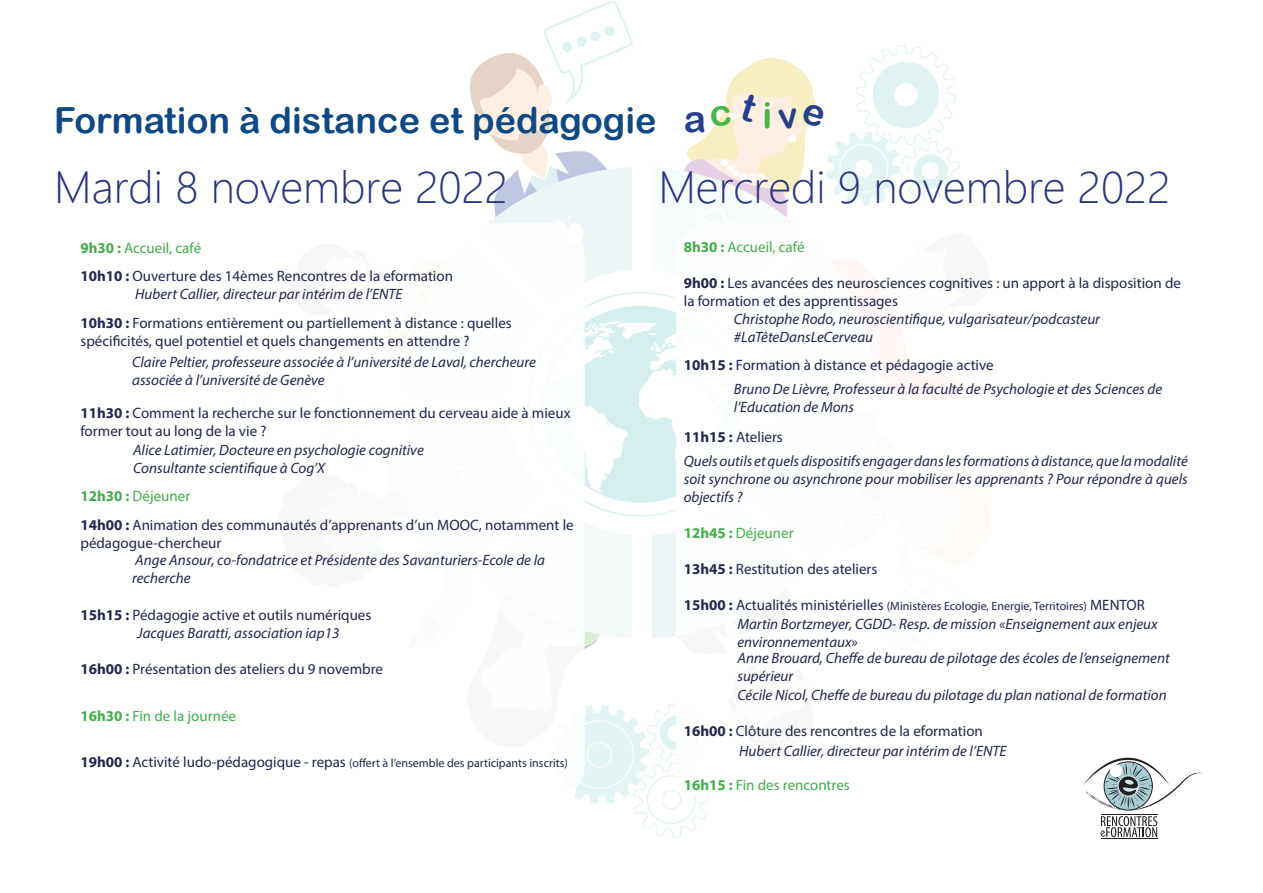
<style>
.page{position:relative;width:1263px;height:893px;background:#fff}
.page>*{position:absolute;margin:0;border:0;box-sizing:border-box;transform-origin:0 0}
.t1{font:300 45px "Yu Gothic UI";color:#29357e}
.t2{font:37.5px "Arial Rounded MT Bold";color:#253f8e}
.t3{font:36px "Arial Rounded MT Bold";color:#0f4984}
.t4{font:36px "Arial Rounded MT Bold";color:#45b749}
.t5{font:italic 15px/18px "Myriad Pro";color:#21264f}
.t6{font:15px/18px "Myriad Pro";color:#21264f}
.t7{font:15px "Myriad Pro";color:#40ae49}
.t8{font:12px "Myriad Pro";color:#21264f}
.s1{font-weight:700}
.s2{font-weight:700;font-size:15px}
.s3{font-size:15px}
</style>
<div class="page">
<svg style="left:1083px;top:758px;width:120px;height:52px"></svg>
<hr style="left:1101px;top:814px;width:56px;height:1px;background:#231f20">
<svg style="left:1100px;top:816px;width:57px;height:21px"></svg>
<hr style="left:1101px;top:838px;width:57px;height:1px;background:#231f20">
<svg style="left:470px;top:0;width:490px;height:838px"></svg>
<p class="t3" style="left:54px;top:98px;width:604px">Formation à distance et pédagogie</p>
<p class="t2" style="left:684px;top:96px;width:24px">a</p>
<p class="t4" style="left:762px;top:94px;width:11px">i</p>
<p class="t1" style="left:54px;top:145px;width:456px">Mardi 8 novembre 2022</p>
<p class="t1" style="left:658px;top:145px;width:514px">Mercredi 9 novembre 2022</p>
<p class="t7" style="left:684px;top:237px;width:122px"><span class="s1">8h30 :</span> Accueil, café</p>
<p class="t6" style="left:684px;top:273px;width:499px"><span class="s1">9h00 :</span> Les avancées des neurosciences cognitives : un apport à la disposition de la formation et des apprentissages</p>
<p class="t7" style="left:80px;top:238px;width:122px"><span class="s1">9h30 :</span> Accueil, café</p>
<p class="t6" style="left:80px;top:267px;width:374px"><span class="s1">10h10 :</span> Ouverture des 14èmes Rencontres de la eformation</p>
<p class="t6" style="left:80px;top:314px;width:433px"><span class="s1">10h30 :</span> Formations entièrement ou partiellement à distance : quelles spécificités, quel potentiel et quels changements en attendre ?</p>
<p class="t5" style="left:135px;top:285px;width:269px">Hubert Callier, directeur par intérim de l’ENTE</p>
<p class="t5" style="left:734px;top:310px;width:368px">Christophe Rodo, neuroscientifique, vulgarisateur/podcasteur #LaTêteDansLeCerveau</p>
<p class="t5" style="left:132px;top:352px;width:405px">Claire Peltier, professeure associée à l’université de Laval, chercheure associée à l’université de Genève</p>
<p class="t6" style="left:80px;top:404px;width:492px"><span class="s1">11h30 :</span> Comment la recherche sur le fonctionnement du cerveau aide à mieux former tout au long de la vie ?</p>
<p class="t5" style="left:133px;top:441px;width:292px">Alice Latimier, Docteure en psychologie cognitive</p>
<p class="t5" style="left:133px;top:459px;width:193px">Consultante scientifique à Cog’X</p>
<p class="t7" style="left:80px;top:487px;width:111px"><span class="s1">12h30 :</span> Déjeuner</p>
<p class="t6" style="left:80px;top:515px;width:495px"><span class="s1">14h00 :</span> Animation des communautés d’apprenants d’un MOOC, notamment le pédagogue-chercheur</p>
<p class="t5" style="left:132px;top:551px;width:414px">Ange Ansour, co-fondatrice et Présidente des Savanturiers-Ecole de la recherche</p>
<p class="t6" style="left:80px;top:605px;width:292px"><span class="s1">15h15 :</span> Pédagogie active et outils numériques</p>
<p class="t5" style="left:137px;top:623px;width:204px">Jacques Baratti, association iap13</p>
<p class="t6" style="left:80px;top:659px;width:304px"><span class="s1">16h00 :</span> Présentation des ateliers du 9 novembre</p>
<p class="t7" style="left:80px;top:706px;width:157px"><span class="s1">16h30 :</span> Fin de la journée</p>
<p class="t8" style="left:80px;top:756px;width:489px"><span class="s2">19h00 :</span> <span class="s3">Activité ludo-pédagogique - repas</span> (offert à l’ensemble des participants inscrits)</p>
<p class="t6" style="left:684px;top:356px;width:311px"><span class="s1">10h15 :</span> Formation à distance et pédagogie active</p>
<p class="t5" style="left:734px;top:379px;width:430px">Bruno De Lièvre, Professeur à la faculté de Psychologie et des Sciences de l’Education de Mons</p>
<p class="t6" style="left:684px;top:428px;width:101px"><span class="s1">11h15 :</span> Ateliers</p>
<p class="t5" style="left:684px;top:451px;width:505px;text-align:justify">Quels outils et quels dispositifs engager dans les formations à distance, que la modalité soit synchrone ou asynchrone pour mobiliser les apprenants ? Pour répondre à quels objectifs ?</p>
<p class="t7" style="left:684px;top:523px;width:111px"><span class="s1">12h45 :</span> Déjeuner</p>
<p class="t6" style="left:684px;top:559px;width:195px"><span class="s1">13h45 :</span> Restitution des ateliers</p>
<p class="t8" style="left:684px;top:598px;width:463px"><span class="s2">15h00 :</span> <span class="s3">Actualités ministérielles</span> (Ministères Ecologie, Energie, Territoires) <span class="s3">MENTOR</span></p>
<p class="t5" style="left:737px;top:615px;width:422px">Martin Bortzmeyer, CGDD- Resp. de mission «Enseignement aux enjeux environnementaux»</p>
<p class="t5" style="left:737px;top:649px;width:434px">Anne Brouard, Cheffe de bureau de pilotage des écoles de l’enseignement supérieur</p>
<p class="t5" style="left:737px;top:686px;width:431px">Cécile Nicol, Cheffe de bureau du pilotage du plan national de formation</p>
<p class="t6" style="left:684px;top:721px;width:301px"><span class="s1">16h00 :</span> Clôture des rencontres de la eformation</p>
<p class="t5" style="left:739px;top:742px;width:269px">Hubert Callier, directeur par intérim de l’ENTE</p>
<p class="t7" style="left:684px;top:775px;width:167px"><span class="s1">16h15 :</span> Fin des rencontres</p>
</div>
